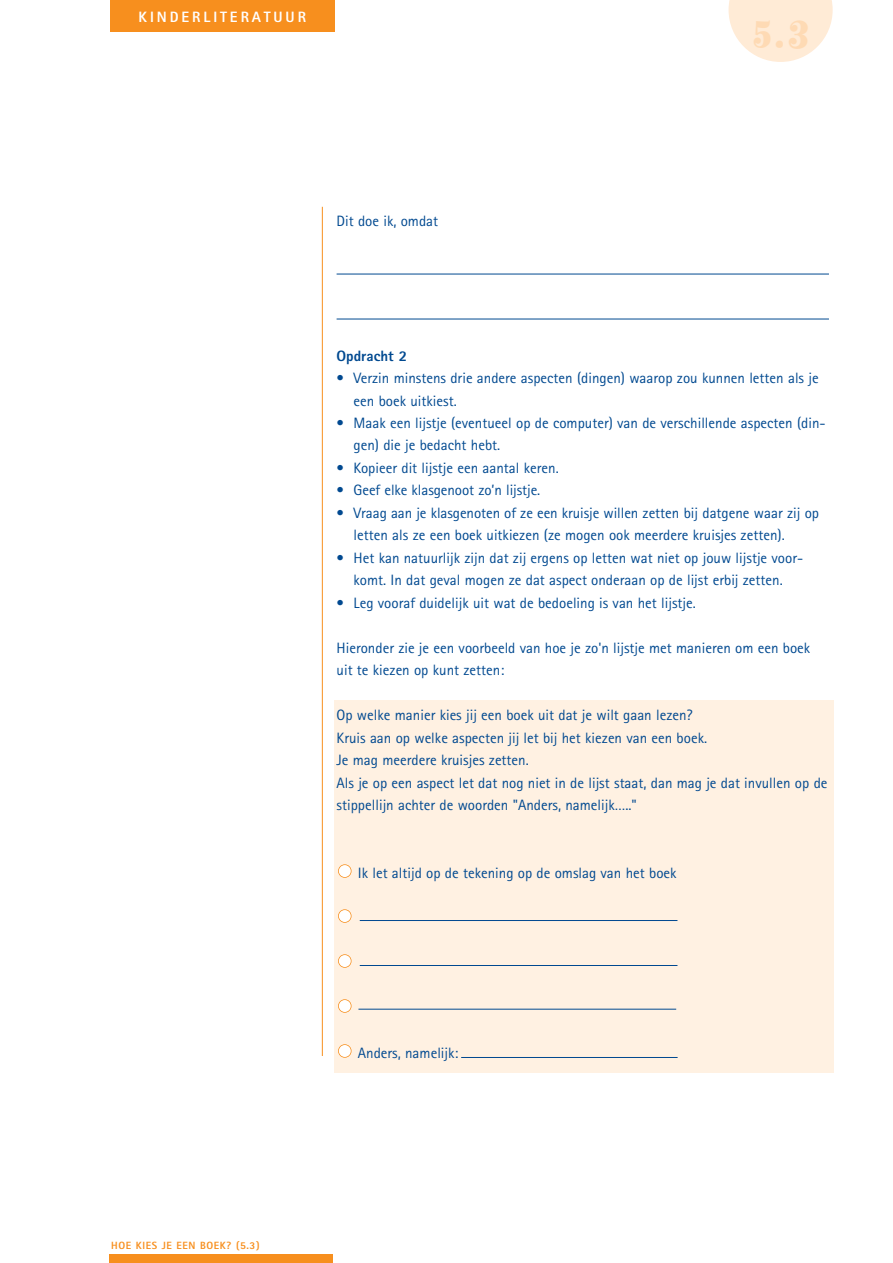
<style>
.page{position:relative;width:893px;height:1263px;background:#fff}
.page>*{position:absolute;margin:0;border:0;box-sizing:border-box;transform-origin:0 0}
.t1{font:49.5px "Spumoni LP";color:#fedab4}
.t2{font:15px/22.5px "AT Rotis Sans Serif";color:#004990}
.t3{font:800 15px "AT Rotis Sans Serif";letter-spacing:.195em;color:#fff}
.t4{font:800 15px "AT Rotis Sans Serif";color:#004990}
.t5{font:800 10.5px "AT Rotis Sans Serif";letter-spacing:.055em;color:#f78f1e}
</style>
<div class="page">
<div style="left:334px;top:701px;width:499px;height:372px;background:#fff1e2"></div>
<hr style="left:322px;top:207px;width:1px;height:849px;background:#f78f1e">
<div style="left:110px;top:0;width:225px;height:32px;background:#f78f1e"></div>
<div style="left:110px;top:1254px;width:223px;height:9px;background:#f78f1e"></div>
<hr style="left:337px;top:274px;width:492px;height:1px;background:#004990">
<hr style="left:337px;top:319px;width:492px;height:1px;background:#004990">
<div style="left:338px;top:1045px;width:13px;height:12px;background:#fff;border-radius:50%"></div>
<div style="left:338px;top:1044px;width:13px;height:14px;border:2px solid #f78f1e;border-radius:50%"></div>
<div style="left:338px;top:1000px;width:13px;height:12px;background:#fff;border-radius:50%"></div>
<div style="left:338px;top:999px;width:13px;height:14px;border:2px solid #f78f1e;border-radius:50%"></div>
<div style="left:338px;top:955px;width:13px;height:12px;background:#fff;border-radius:50%"></div>
<div style="left:338px;top:954px;width:13px;height:14px;border:2px solid #f78f1e;border-radius:50%"></div>
<div style="left:338px;top:910px;width:13px;height:12px;background:#fff;border-radius:50%"></div>
<div style="left:338px;top:909px;width:13px;height:14px;border:2px solid #f78f1e;border-radius:50%"></div>
<div style="left:338px;top:865px;width:13px;height:12px;background:#fff;border-radius:50%"></div>
<div style="left:338px;top:864px;width:13px;height:14px;border:2px solid #f78f1e;border-radius:50%"></div>
<svg style="left:728px;top:0;width:105px;height:62px"></svg>
<hr style="left:360px;top:920px;width:317px;height:1px;background:#004990">
<hr style="left:360px;top:965px;width:317px;height:1px;background:#004990">
<hr style="left:358px;top:1009px;width:318px;height:1px;background:#004990">
<hr style="left:461px;top:1057px;width:216px;height:1px;background:#004990">
<p class="t3" style="left:139px;top:12px;width:169px">KINDERLITERATUUR</p>
<h1 class="t1" style="left:752px;top:8px;width:58px">5.3</h1>
<p class="t2" style="left:337px;top:210px;width:103px">Dit doe ik, omdat</p>
<p class="t4" style="left:337px;top:350px;width:72px">Opdracht 2</p>
<p class="t2" style="left:354px;top:368px;width:467px;text-indent:-17px">• Verzin minstens drie andere aspecten (dingen) waarop zou kunnen letten als je een boek uitkiest.</p>
<p class="t2" style="left:354px;top:413px;width:473px;text-indent:-17px">• Maak een lijstje (eventueel op de computer) van de verschillende aspecten (din&shy;gen) die je bedacht hebt.</p>
<p class="t2" style="left:337px;top:458px;width:224px">• Kopieer dit lijstje een aantal keren.</p>
<p class="t2" style="left:337px;top:480px;width:205px">• Geef elke klasgenoot zo’n lijstje.</p>
<p class="t2" style="left:354px;top:503px;width:467px;text-indent:-17px">• Vraag aan je klasgenoten of ze een kruisje willen zetten bij datgene waar zij op letten als ze een boek uitkiezen (ze mogen ook meerdere kruisjes zetten).</p>
<p class="t2" style="left:337px;top:548px;width:468px;text-align:center">• Het kan natuurlijk zijn dat zij ergens op letten wat niet op jouw lijstje voor&shy;komt. In dat geval mogen ze dat aspect onderaan op de lijst erbij zetten.</p>
<p class="t2" style="left:337px;top:593px;width:361px">• Leg vooraf duidelijk uit wat de bedoeling is van het lijstje.</p>
<p class="t2" style="left:337px;top:638px;width:475px">Hieronder zie je een voorbeeld van hoe je zo'n lijstje met manieren om een boek uit te kiezen op kunt zetten:</p>
<p class="t2" style="left:337px;top:705px;width:492px">Op welke manier kies jij een boek uit dat je wilt gaan lezen?<br>Kruis aan op welke aspecten jij let bij het kiezen van een boek.<br>Je mag meerdere kruisjes zetten.<br>Als je op een aspect let dat nog niet in de lijst staat, dan mag je dat invullen op de stippellijn achter de woorden "Anders, namelijk….."</p>
<p class="t2" style="left:358px;top:863px;width:320px">Ik let altijd op de tekening op de omslag van het boek</p>
<p class="t2" style="left:358px;top:1042px;width:102px">Anders, namelijk:</p>
<p class="t5" style="left:111px;top:1242px;width:150px">HOE KIES JE EEN BOEK? (5.3)</p>
</div>
